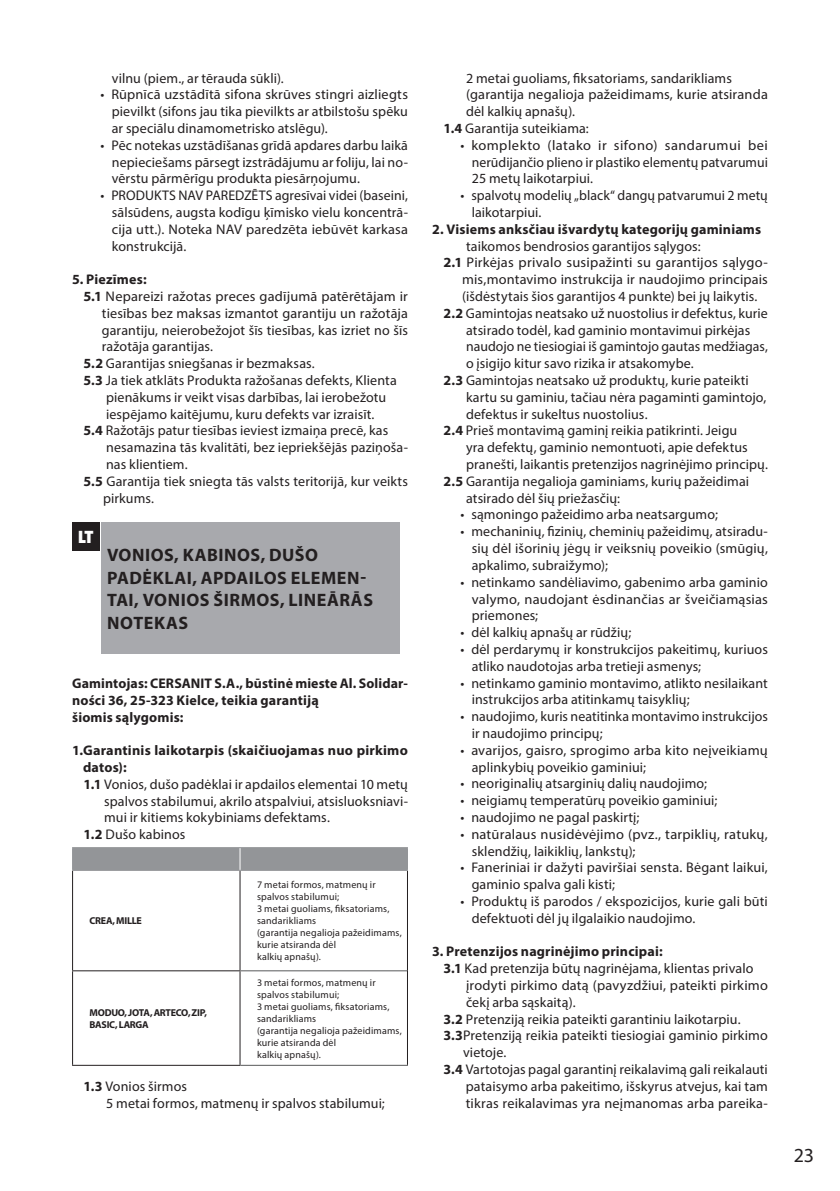
<style>
.page{position:relative;width:840px;height:1191px;background:#fff}
.page>*{position:absolute;margin:0;border:0;box-sizing:border-box;transform-origin:0 0}
.t1{font:20px "Myriad Pro";color:#231f20}
.t2{font:700 18px/22.4px "Myriad Pro";letter-spacing:.03em;color:#231f20}
.t3{font:900 18px "The Sans C4 s";color:#fff}
.t4{font:14px/16.8px "Myriad Pro";letter-spacing:.005em;color:#231f20}
.t5{font:700 14px/16.8px "Myriad Pro";letter-spacing:.015em;color:#231f20}
.t6{font:10px/12px "Myriad Pro";letter-spacing:.015em;color:#231f20}
.t7{font:700 10px/12px "Myriad Pro";letter-spacing:-.03em;color:#231f20}
.s1{font-weight:700}
</style>
<div class="page">
<div style="left:101px;top:522px;width:299px;height:132px;background:#a8a9ad"></div>
<div style="left:72px;top:522px;width:28px;height:28px;background:#231f20"></div>
<hr style="left:72px;top:871px;width:1px;height:99px;background:#231f20">
<hr style="left:72px;top:971px;width:1px;height:93px;background:#231f20">
<hr style="left:239px;top:871px;width:1px;height:99px;background:#231f20">
<hr style="left:72px;top:970px;width:168px;height:1px;background:#231f20">
<hr style="left:239px;top:971px;width:1px;height:93px;background:#231f20">
<hr style="left:72px;top:1064px;width:168px;height:1px;background:#231f20">
<hr style="left:240px;top:970px;width:167px;height:1px;background:#57585a">
<hr style="left:240px;top:1064px;width:168px;height:1px;background:#57585a">
<hr style="left:407px;top:871px;width:1px;height:99px;background:#231f20">
<hr style="left:407px;top:970px;width:1px;height:94px;background:#231f20">
<hr style="left:72px;top:870px;width:168px;height:1px;background:#939598">
<hr style="left:240px;top:870px;width:168px;height:1px;background:#939598">
<div style="left:72px;top:847px;width:336px;height:23px;background:#939598"></div>
<p class="t4" style="left:112px;top:69px;width:173px">vilnu (piem., ar tērauda sūkli).</p>
<p class="t4" style="left:112px;top:86px;width:297px;text-align:justify;text-indent:-11px">• Rūpnīcā uzstādītā sifona skrūves stingri aizliegts pievilkt (sifons jau tika pievilkts ar atbilstošu spēku ar speciālu dinamometrisko atslēgu).</p>
<p class="t4" style="left:112px;top:136px;width:297px;text-align:justify;text-indent:-11px">• Pēc notekas uzstādīšanas grīdā apdares darbu laikā nepieciešams pārsegt izstrādājumu ar foliju, lai no&shy;vērstu pārmērīgu produkta piesārņojumu.</p>
<p class="t4" style="left:112px;top:187px;width:297px;text-align:justify;text-indent:-11px">• PRODUKTS NAV PAREDZĒTS agresīvai videi (baseini, sālsūdens, augsta kodīgu ķīmisko vielu koncentrā&shy;cija utt.). Noteka NAV paredzēta iebūvēt karkasa konstrukcijā.</p>
<p class="t5" style="left:72px;top:271px;width:76px">5. Piezīmes:</p>
<p class="t4" style="left:83px;top:288px;width:326px"><span class="s1">5.1</span> Nepareizi ražotas preces gadījumā patērētājam ir</p>
<p class="t4" style="left:102px;top:304px;width:307px">tiesības bez maksas izmantot garantiju un ražotāja</p>
<p class="t4" style="left:102px;top:321px;width:307px">garantiju, neierobežojot šīs tiesības, kas izriet no šīs</p>
<p class="t4" style="left:102px;top:338px;width:113px">ražotāja garantijas.</p>
<p class="t4" style="left:83px;top:355px;width:233px"><span class="s1">5.2</span> Garantijas sniegšanas ir bezmaksas.</p>
<p class="t4" style="left:83px;top:372px;width:315px"><span class="s1">5.3</span> Ja tiek atklāts Produkta ražošanas defekts, Klienta</p>
<p class="t4" style="left:106px;top:388px;width:281px">pienākums ir veikt visas darbības, lai ierobežotu</p>
<p class="t4" style="left:106px;top:405px;width:270px">iespējamo kaitējumu, kuru defekts var izraisīt.</p>
<p class="t4" style="left:83px;top:422px;width:306px"><span class="s1">5.4</span> Ražotājs patur tiesības ieviest izmaiņa precē, kas</p>
<p class="t4" style="left:106px;top:439px;width:303px">nesamazina tās kvalitāti, bez iepriekšējās paziņoša-</p>
<p class="t4" style="left:106px;top:456px;width:83px">nas klientiem.</p>
<p class="t4" style="left:83px;top:472px;width:326px"><span class="s1">5.5</span> Garantija tiek sniegta tās valsts teritorijā, kur veikts</p>
<p class="t4" style="left:103px;top:489px;width:53px">pirkums.</p>
<p class="t3" style="left:78px;top:525px;width:17px">LT</p>
<p class="t2" style="left:107px;top:543px;width:267px">VONIOS, KABINOS, DUŠO<br>PADĖKLAI, APDAILOS ELEMEN-<br>TAI, VONIOS ŠIRMOS, LINEĀRĀS<br>NOTEKAS</p>
<p class="t5" style="left:72px;top:674px;width:337px">Gamintojas: CERSANIT S.A., būstinė mieste Al. Solidar&shy;ności 36, 25-323 Kielce, teikia garantiją<br>šiomis sąlygomis:</p>
<p class="t5" style="left:72px;top:741px;width:337px">1.Garantinis laikotarpis (skaičiuojamas nuo pirkimo</p>
<p class="t5" style="left:83px;top:758px;width:45px">datos):</p>
<p class="t4" style="left:83px;top:775px;width:326px"><span class="s1">1.1</span> Vonios, dušo padėklai ir apdailos elementai 10 metų</p>
<p class="t4" style="left:104px;top:792px;width:305px">spalvos stabilumui, akrilo atspalviui, atsisluoksniavi-</p>
<p class="t4" style="left:104px;top:809px;width:227px">mui ir kitiems kokybiniams defektams.</p>
<p class="t4" style="left:83px;top:826px;width:103px"><span class="s1">1.2</span> Dušo kabinos</p>
<p class="t7" style="left:90px;top:914px;width:54px">CREA, MILLE</p>
<p class="t6" style="left:257px;top:878px;width:146px">7 metai formos, matmenų ir spalvos stabilumui;<br>3 metai guoliams, fiksatoriams, sandarikliams<br>(garantija negalioja pažeidimams, kurie atsiranda dėl<br>kalkių apnašų).</p>
<p class="t6" style="left:257px;top:976px;width:146px">3 metai formos, matmenų ir spalvos stabilumui;<br>3 metai guoliams, fiksatoriams, sandarikliams<br>(garantija negalioja pažeidimams, kurie atsiranda dėl<br>kalkių apnašų).</p>
<p class="t4" style="left:106px;top:1078px;width:280px;text-indent:-23px"><span class="s1">1.3</span> Vonios širmos<br>5 metai formos, matmenų ir spalvos stabilumui;</p>
<p class="t7" style="left:90px;top:1006px;width:119px">MODUO, JOTA, ARTECO, ZIP,<br>BASIC, LARGA</p>
<p class="t4" style="left:466px;top:69px;width:267px">2 metai guoliams, fiksatoriams, sandarikliams</p>
<p class="t4" style="left:466px;top:86px;width:303px">(garantija negalioja pažeidimams, kurie atsiranda</p>
<p class="t4" style="left:466px;top:103px;width:110px">dėl kalkių apnašų).</p>
<p class="t4" style="left:443px;top:120px;width:147px"><span class="s1">1.4</span> Garantija suteikiama:</p>
<p class="t4" style="left:471px;top:136px;width:297px;text-align:justify;text-indent:-11px">• komplekto (latako ir sifono) sandarumui bei nerūdijančio plieno ir plastiko elementų patvarumui 25 metų laikotarpiui.</p>
<p class="t4" style="left:471px;top:187px;width:297px;text-indent:-11px">• spalvotų modelių „black“ dangų patvarumui 2 metų laikotarpiui.</p>
<p class="t5" style="left:432px;top:220px;width:330px">2. Visiems anksčiau išvardytų kategorijų gaminiams</p>
<p class="t4" style="left:466px;top:237px;width:236px">taikomos bendrosios garantijos sąlygos:</p>
<p class="t4" style="left:443px;top:254px;width:326px"><span class="s1">2.1</span> Pirkėjas privalo susipažinti su garantijos sąlygo-</p>
<p class="t4" style="left:462px;top:271px;width:307px">mis,montavimo instrukcija ir naudojimo principais</p>
<p class="t4" style="left:462px;top:288px;width:297px">(išdėstytais šios garantijos 4 punkte) bei jų laikytis.</p>
<p class="t4" style="left:443px;top:304px;width:326px"><span class="s1">2.2</span> Gamintojas neatsako už nuostolius ir defektus, kurie</p>
<p class="t4" style="left:466px;top:321px;width:285px">atsirado todėl, kad gaminio montavimui pirkėjas</p>
<p class="t4" style="left:466px;top:338px;width:303px">naudojo ne tiesiogiai iš gamintojo gautas medžiagas,</p>
<p class="t4" style="left:466px;top:355px;width:229px">o įsigijo kitur savo rizika ir atsakomybe.</p>
<p class="t4" style="left:443px;top:372px;width:307px"><span class="s1">2.3</span> Gamintojas neatsako už produktų, kurie pateikti</p>
<p class="t4" style="left:466px;top:388px;width:302px">kartu su gaminiu, tačiau nėra pagaminti gamintojo,</p>
<p class="t4" style="left:466px;top:405px;width:183px">defektus ir sukeltus nuostolius.</p>
<p class="t4" style="left:443px;top:422px;width:295px"><span class="s1">2.4</span> Prieš montavimą gaminį reikia patikrinti. Jeigu</p>
<p class="t4" style="left:466px;top:439px;width:283px">yra defektų, gaminio nemontuoti, apie defektus</p>
<p class="t4" style="left:466px;top:456px;width:303px">pranešti, laikantis pretenzijos nagrinėjimo principų.</p>
<p class="t4" style="left:443px;top:472px;width:307px"><span class="s1">2.5</span> Garantija negalioja gaminiams, kurių pažeidimai</p>
<p class="t4" style="left:466px;top:489px;width:155px">atsirado dėl šių priežasčių:</p>
<p class="t4" style="left:460px;top:506px;width:259px">• sąmoningo pažeidimo arba neatsargumo;</p>
<p class="t4" style="left:471px;top:523px;width:297px;text-align:justify;text-indent:-11px">• mechaninių, fizinių, cheminių pažeidimų, atsiradu&shy;sių dėl išorinių jėgų ir veiksnių poveikio (smūgių, apkalimo, subraižymo);</p>
<p class="t4" style="left:471px;top:573px;width:297px;text-align:justify;text-indent:-11px">• netinkamo sandėliavimo, gabenimo arba gaminio valymo, naudojant ėsdinančias ar šveičiamąsias priemones;</p>
<p class="t4" style="left:460px;top:624px;width:172px">• dėl kalkių apnašų ar rūdžių;</p>
<p class="t4" style="left:471px;top:640px;width:297px;text-indent:-11px">• dėl perdarymų ir konstrukcijos pakeitimų, kuriuos atliko naudotojas arba tretieji asmenys;</p>
<p class="t4" style="left:471px;top:674px;width:297px;text-indent:-11px">• netinkamo gaminio montavimo, atlikto nesilaikant instrukcijos arba atitinkamų taisyklių;</p>
<p class="t4" style="left:471px;top:708px;width:297px;text-indent:-11px">• naudojimo, kuris neatitinka montavimo instrukcijos ir naudojimo principų;</p>
<p class="t4" style="left:471px;top:741px;width:297px;text-indent:-11px">• avarijos, gaisro, sprogimo arba kito neįveikiamų aplinkybių poveikio gaminiui;</p>
<p class="t4" style="left:460px;top:775px;width:248px">• neoriginalių atsarginių dalių naudojimo;</p>
<p class="t4" style="left:460px;top:792px;width:258px">• neigiamų temperatūrų poveikio gaminiui;</p>
<p class="t4" style="left:460px;top:808px;width:180px">• naudojimo ne pagal paskirtį;</p>
<p class="t4" style="left:471px;top:825px;width:297px;text-indent:-11px">• natūralaus nusidėvėjimo (pvz., tarpiklių, ratukų, sklendžių, laikiklių, lankstų);</p>
<p class="t4" style="left:471px;top:859px;width:297px;text-indent:-11px">• Faneriniai ir dažyti paviršiai sensta. Bėgant laikui, gaminio spalva gali kisti;</p>
<p class="t4" style="left:471px;top:892px;width:297px;text-indent:-11px">• Produktų iš parodos / ekspozicijos, kurie gali būti defektuoti dėl jų ilgalaikio naudojimo.</p>
<p class="t5" style="left:432px;top:943px;width:232px">3. Pretenzijos nagrinėjimo principai:</p>
<p class="t4" style="left:443px;top:960px;width:311px"><span class="s1">3.1</span> Kad pretenzija būtų nagrinėjama, klientas privalo</p>
<p class="t4" style="left:466px;top:976px;width:303px">įrodyti pirkimo datą (pavyzdžiui, pateikti pirkimo</p>
<p class="t4" style="left:466px;top:993px;width:111px">čekį arba sąskaitą).</p>
<p class="t4" style="left:443px;top:1010px;width:298px"><span class="s1">3.2</span> Pretenziją reikia pateikti garantiniu laikotarpiu.</p>
<p class="t4" style="left:443px;top:1027px;width:326px"><span class="s1">3.3</span>Pretenziją reikia pateikti tiesiogiai gaminio pirkimo</p>
<p class="t4" style="left:463px;top:1044px;width:45px">vietoje.</p>
<p class="t4" style="left:443px;top:1060px;width:326px"><span class="s1">3.4</span> Vartotojas pagal garantinį reikalavimą gali reikalauti</p>
<p class="t4" style="left:465px;top:1077px;width:303px">pataisymo arba pakeitimo, išskyrus atvejus, kai tam</p>
<p class="t4" style="left:465px;top:1094px;width:303px">tikras reikalavimas yra neįmanomas arba pareika-</p>
<h1 class="t1" style="left:793px;top:1142px;width:22px">23</h1>
</div>
